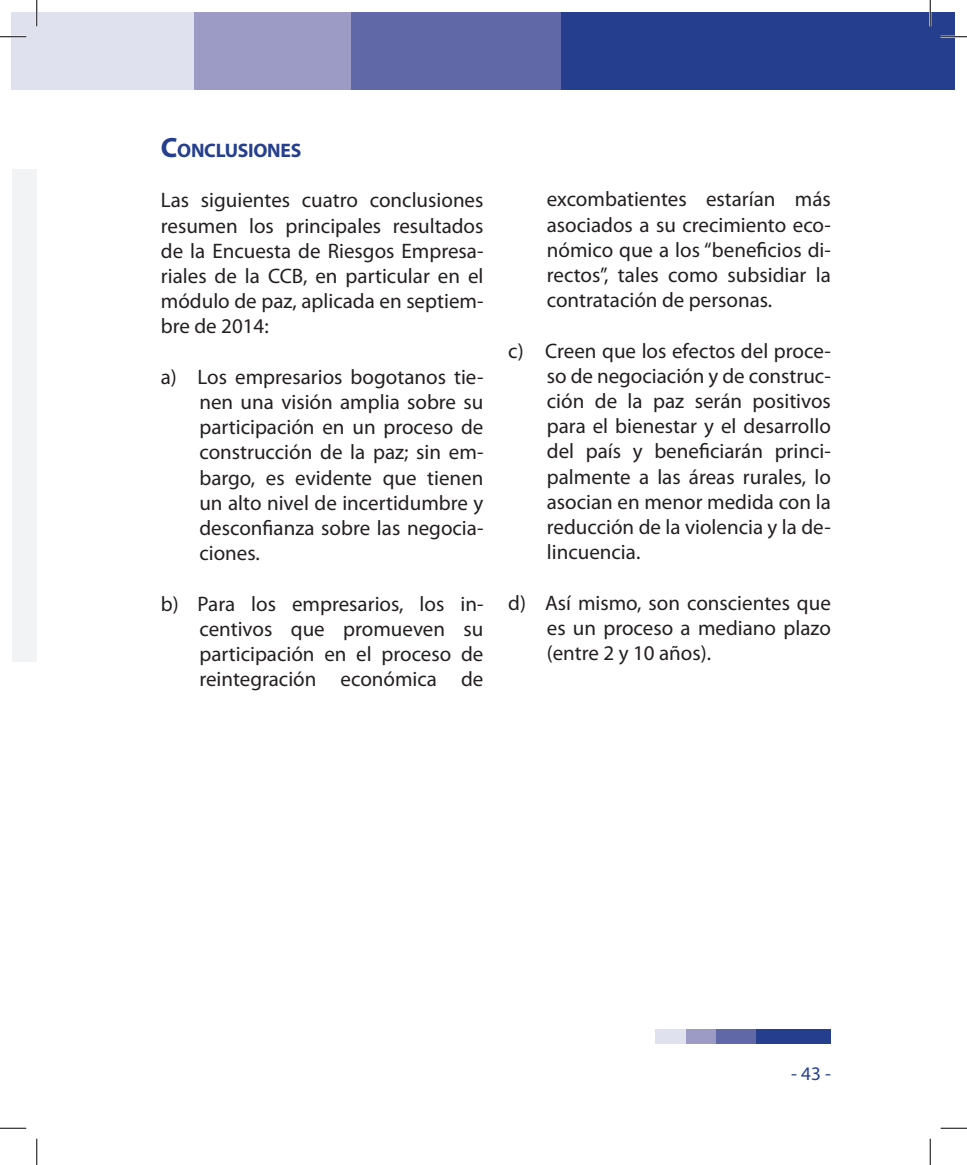
<style>
.page{position:relative;width:967px;height:1165px;background:#fff}
.page>*{position:absolute;margin:0;border:0;box-sizing:border-box;transform-origin:0 0}
.t1{font:21px/25.2px "Myriad Pro";color:#231f20;text-align:justify}
.t2{font:700 19.6px "Myriad Pro";letter-spacing:-.015em;color:#253f8e}
.t3{font:19.25px "Myriad Pro";color:#253f8e}
.s1{font-size:28px}
</style>
<div class="page">
<div style="left:12px;top:12px;width:25px;height:77px;background:#e0e1ee"></div>
<div style="left:556px;top:12px;width:398px;height:77px;background:#253f8e"></div>
<div style="left:349px;top:12px;width:212px;height:77px;background:#6168a7"></div>
<div style="left:193px;top:12px;width:157px;height:77px;background:#9b9bc6"></div>
<div style="left:37px;top:12px;width:157px;height:77px;background:#e0e1ee"></div>
<div style="left:754px;top:1029px;width:76px;height:15px;background:#253f8e"></div>
<div style="left:715px;top:1029px;width:40px;height:15px;background:#6168a7"></div>
<div style="left:685px;top:1029px;width:30px;height:15px;background:#9b9bc6"></div>
<div style="left:655px;top:1029px;width:30px;height:15px;background:#e0e1ee"></div>
<div style="left:12px;top:169px;width:25px;height:493px;background:#f2f3f4"></div>
<hr style="left:0;top:36px;width:26px;height:2px;background:#fff">
<hr style="left:940px;top:36px;width:26px;height:2px;background:#fff">
<hr style="left:36px;top:0;width:2px;height:26px;background:#fff">
<hr style="left:929px;top:0;width:2px;height:26px;background:#fff">
<svg style="left:0;top:36px;width:26px;height:1px"></svg>
<svg style="left:940px;top:36px;width:26px;height:1px"></svg>
<svg style="left:0;top:1128px;width:26px;height:1px"></svg>
<svg style="left:940px;top:1128px;width:26px;height:1px"></svg>
<svg style="left:36px;top:0;width:1px;height:26px"></svg>
<svg style="left:36px;top:1139px;width:1px;height:26px"></svg>
<svg style="left:929px;top:0;width:1px;height:26px"></svg>
<svg style="left:929px;top:1139px;width:1px;height:26px"></svg>
<p class="t2" style="left:161px;top:138px;width:142px"><span class="s1">C</span>ONCLUSIONES</p>
<p class="t1" style="left:161px;top:187px;width:324px">Las siguientes cuatro conclusiones resumen los principales resultados de la Encuesta de Riesgos Empresa&shy;riales de la CCB, en particular en el módulo de paz, aplicada en septiem&shy;bre de 2014:</p>
<p class="t1" style="left:199px;top:364px;width:285px;text-indent:-38px">a) Los empresarios bogotanos tie&shy;nen una visión amplia sobre su participación en un proceso de construcción de la paz; sin em&shy;bargo, es evidente que tienen un alto nivel de incertidumbre y desconfianza sobre las negocia&shy;ciones.</p>
<p class="t1" style="left:199px;top:591px;width:285px;text-indent:-38px">b) Para los empresarios, los in&shy;centivos que promueven su participación en el proceso de reintegración económica de</p>
<p class="t1" style="left:546px;top:186px;width:285px">excombatientes estarían más asociados a su crecimiento eco&shy;nómico que a los “beneficios di&shy;rectos”, tales como subsidiar la contratación de personas.</p>
<p class="t1" style="left:546px;top:337px;width:285px;text-indent:-38px">c) Creen que los efectos del proce&shy;so de negociación y de construc&shy;ción de la paz serán positivos para el bienestar y el desarrollo del país y beneficiarán princi&shy;palmente a las áreas rurales, lo asocian en menor medida con la reducción de la violencia y la de&shy;lincuencia.</p>
<p class="t1" style="left:546px;top:589px;width:285px;text-indent:-38px">d) Así mismo, son conscientes que es un proceso a mediano plazo (entre 2 y 10 años).</p>
<p class="t3" style="left:791px;top:1061px;width:41px">- 43 -</p>
</div>
